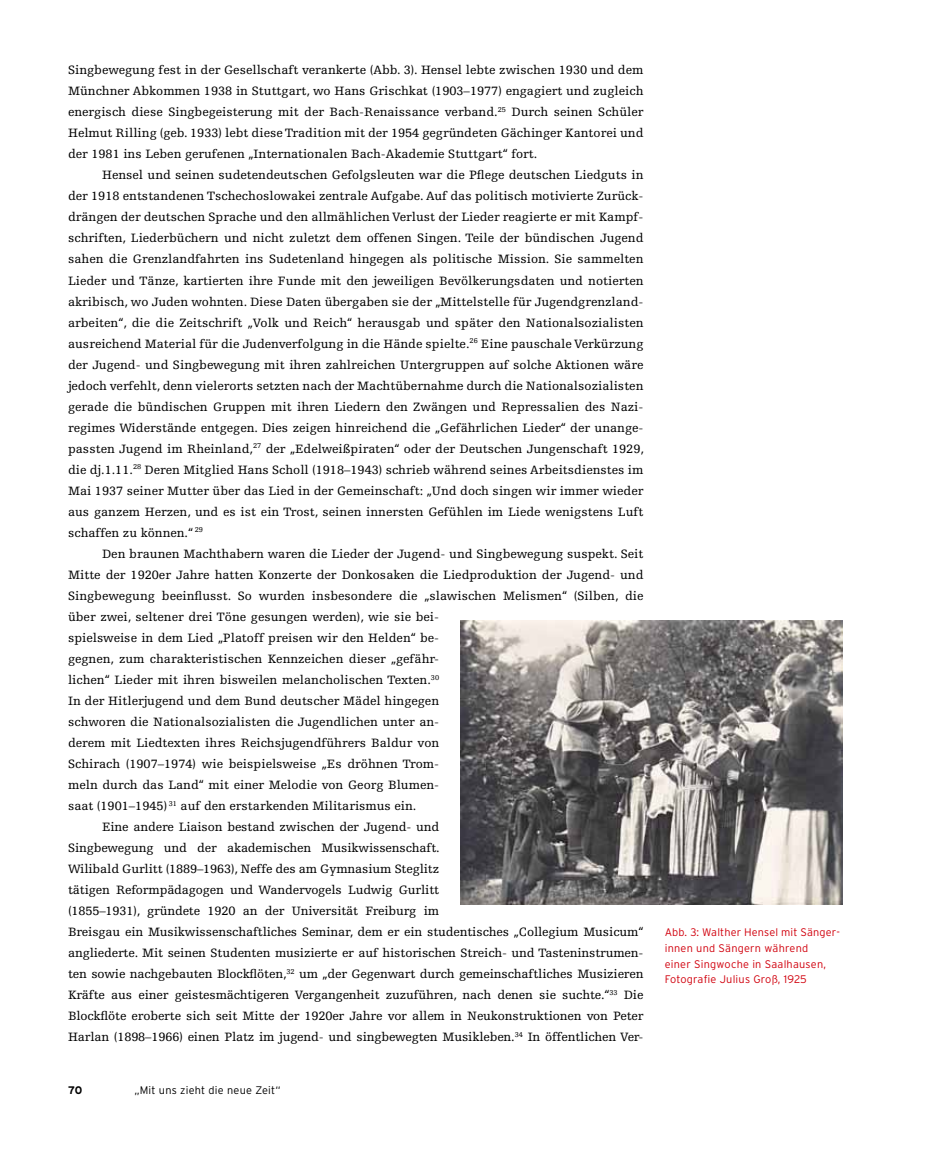
<style>
.page{position:relative;width:936px;height:1149px;background:#fff}
.page>*{position:absolute;margin:0;border:0;box-sizing:border-box;transform-origin:0 0}
.t1{font:12.75px/21px "Egyptienne F";letter-spacing:-.01em;color:#000;text-align:justify}
.t2{font:300 10.95px/15.8px "Interstate";letter-spacing:.02em;color:#d1000d}
.t3{font:300 10.95px "Interstate";letter-spacing:.02em;color:#000}
.t4{font:700 10.95px "Interstate";color:#000}
</style>
<div class="page">
<img style="left:460px;top:620px;width:382px;height:284px">
<p class="t1" style="left:68px;top:60px;width:577px">Singbewegung fest in der Gesellschaft verankerte (Abb. 3). Hensel lebte zwischen 1930 und dem Münchner Abkommen 1938 in Stuttgart, wo Hans Grischkat (1903–1977) engagiert und zugleich energisch diese Singbegeisterung mit der Bach-Renaissance verband.<sup>25</sup> Durch seinen Schüler Helmut Rilling (geb. 1933) lebt diese Tradition mit der 1954 gegründeten Gächinger Kantorei und der 1981 ins Leben gerufenen „Internationalen Bach-Akademie Stuttgart“ fort.</p>
<p class="t1" style="left:68px;top:165px;width:577px;text-indent:34px">Hensel und seinen sudetendeutschen Gefolgsleuten war die Pflege deutschen Liedguts in der 1918 entstandenen Tschechoslowakei zentrale Aufgabe. Auf das politisch motivierte Zurück&shy;drängen der deutschen Sprache und den allmählichen Verlust der Lieder reagierte er mit Kampf&shy;schriften, Liederbüchern und nicht zuletzt dem offenen Singen. Teile der bündischen Jugend sahen die Grenzlandfahrten ins Sudetenland hingegen als politische Mission. Sie sammelten Lieder und Tänze, kartierten ihre Funde mit den jeweiligen Bevölkerungsdaten und notierten akribisch, wo Juden wohnten. Diese Daten übergaben sie der „Mittelstelle für Jugendgrenzland&shy;arbeiten“, die die Zeitschrift „Volk und Reich“ herausgab und später den Nationalsozialisten ausreichend Material für die Judenverfolgung in die Hände spielte.<sup>26</sup> Eine pauschale Verkürzung der Jugend- und Singbewegung mit ihren zahlreichen Untergruppen auf solche Aktionen wäre jedoch verfehlt, denn vielerorts setzten nach der Machtübernahme durch die Nationalsozialisten gerade die bündischen Gruppen mit ihren Liedern den Zwängen und Repressalien des Nazi&shy;regimes Widerstände entgegen. Dies zeigen hinreichend die „Gefährlichen Lieder“ der unange&shy;passten Jugend im Rheinland,<sup>27</sup> der „Edelweißpiraten“ oder der Deutschen Jungenschaft 1929, die dj.1.11.<sup>28</sup> Deren Mitglied Hans Scholl (1918–1943) schrieb während seines Arbeitsdienstes im Mai 1937 seiner Mutter über das Lied in der Gemeinschaft: „Und doch singen wir immer wieder aus ganzem Herzen, und es ist ein Trost, seinen innersten Gefühlen im Liede wenigstens Luft schaffen zu können.“ <sup>29</sup></p>
<p class="t1" style="left:102px;top:543px;width:543px">Den braunen Machthabern waren die Lieder der Jugend- und Singbewegung suspekt. Seit</p>
<p class="t1" style="left:68px;top:564px;width:577px">Mitte der 1920er Jahre hatten Konzerte der Donkosaken die Liedproduktion der Jugend- und</p>
<p class="t1" style="left:68px;top:585px;width:577px">Singbewegung beeinflusst. So wurden insbesondere die „slawischen Melismen“ (Silben, die</p>
<p class="t1" style="left:68px;top:606px;width:372px">über zwei, seltener drei Töne gesungen werden), wie sie bei-</p>
<p class="t1" style="left:68px;top:627px;width:372px">spielsweise in dem Lied „Platoff preisen wir den Helden“ be-</p>
<p class="t1" style="left:68px;top:648px;width:372px">gegnen, zum charakteristischen Kennzeichen dieser „gefähr-</p>
<p class="t1" style="left:68px;top:669px;width:372px">lichen“ Lieder mit ihren bisweilen melancholischen Texten.<sup>30</sup></p>
<p class="t1" style="left:68px;top:690px;width:372px">In der Hitlerjugend und dem Bund deutscher Mädel hingegen</p>
<p class="t1" style="left:68px;top:711px;width:372px">schworen die Nationalsozialisten die Jugendlichen unter an-</p>
<p class="t1" style="left:68px;top:732px;width:372px">derem mit Liedtexten ihres Reichsjugendführers Baldur von</p>
<p class="t1" style="left:68px;top:753px;width:372px">Schirach (1907–1974) wie beispielsweise „Es dröhnen Trom-</p>
<p class="t1" style="left:68px;top:774px;width:372px">meln durch das Land“ mit einer Melodie von Georg Blumen-</p>
<p class="t1" style="left:68px;top:795px;width:350px">saat (1901–1945) <sup>31</sup> auf den erstarkenden Militarismus ein.</p>
<p class="t1" style="left:102px;top:816px;width:338px">Eine andere Liaison bestand zwischen der Jugend- und</p>
<p class="t1" style="left:68px;top:837px;width:373px">Singbewegung und der akademischen Musikwissenschaft.</p>
<p class="t1" style="left:68px;top:858px;width:372px">Wilibald Gurlitt (1889–1963), Neffe des am Gymnasium Steglitz</p>
<p class="t1" style="left:68px;top:879px;width:372px">tätigen Reformpädagogen und Wandervogels Ludwig Gurlitt</p>
<p class="t1" style="left:68px;top:900px;width:372px">(1855–1931), gründete 1920 an der Universität Freiburg im</p>
<p class="t1" style="left:68px;top:921px;width:577px">Breisgau ein Musikwissenschaftliches Seminar, dem er ein studentisches „Collegium Musicum“</p>
<p class="t1" style="left:68px;top:942px;width:577px">angliederte. Mit seinen Studenten musizierte er auf historischen Streich- und Tasteninstrumen-</p>
<p class="t1" style="left:68px;top:963px;width:577px">ten sowie nachgebauten Blockflöten,<sup>32</sup> um „der Gegenwart durch gemeinschaftliches Musizieren</p>
<p class="t1" style="left:68px;top:984px;width:577px">Kräfte aus einer geistesmächtigeren Vergangenheit zuzuführen, nach denen sie suchte.“<sup>33</sup> Die</p>
<p class="t1" style="left:68px;top:1005px;width:577px">Blockflöte eroberte sich seit Mitte der 1920er Jahre vor allem in Neukonstruktionen von Peter</p>
<p class="t1" style="left:68px;top:1026px;width:577px">Harlan (1898–1966) einen Platz im jugend- und singbewegten Musikleben.<sup>34</sup> In öffentlichen Ver-</p>
<p class="t4" style="left:68px;top:1083px;width:16px">70</p>
<p class="t3" style="left:134px;top:1083px;width:148px">„Mit uns zieht die neue Zeit“</p>
<p class="t2" style="left:664px;top:923px;width:175px">Abb. 3: Walther Hensel mit Sänger&shy;innen und Sängern während<br>einer Singwoche in Saalhausen,<br>Fotografie Julius Groß, 1925</p>
</div>
